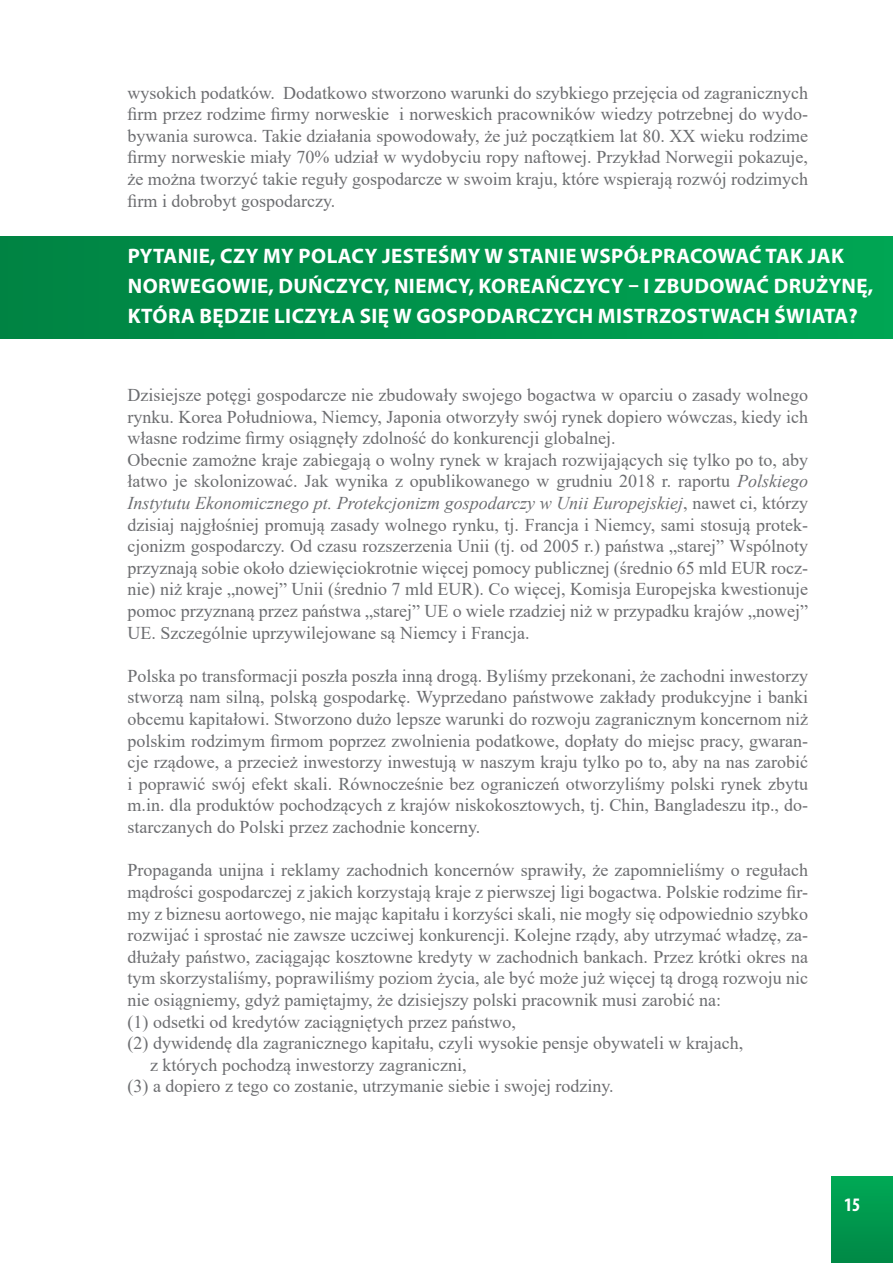
<style>
.page{position:relative;width:893px;height:1263px;background:#fff}
.page>*{position:absolute;margin:0;border:0;box-sizing:border-box;transform-origin:0 0}
.t1{font:700 21px/30px "Myriad Pro";letter-spacing:.02em;color:#fff}
.t2{font:700 condensed 19.05px "Myriad Pro";color:#fff}
.t3{font:18px/21.6px "Times New Roman";color:#6c6d70;text-align:justify}
.s1{font-style:italic}
</style>
<div class="page">
<div style="left:831px;top:1177px;width:62px;height:86px;background:linear-gradient(to bottom,#00a955,#008846)"></div>
<div style="left:0;top:237px;width:893px;height:102px;background:linear-gradient(to right,#008343,#00a654)"></div>
<p class="t3" style="left:128px;top:81px;width:682px">wysokich podatków. Dodatkowo stworzono warunki do szybkiego przejęcia od zagranicznych firm przez rodzime firmy norweskie i norweskich pracowników wiedzy potrzebnej do wydo&shy;bywania surowca. Takie działania spowodowały, że już początkiem lat 80. XX wieku rodzime firmy norweskie miały 70% udział w wydobyciu ropy naftowej. Przykład Norwegii pokazuje, że można tworzyć takie reguły gospodarcze w swoim kraju, które wspierają rozwój rodzimych firm i dobrobyt gospodarczy.</p>
<p class="t1" style="left:128px;top:240px;width:747px">PYTANIE, CZY MY POLACY JESTEŚMY W STANIE WSPÓŁPRACOWAĆ TAK JAK<br>NORWEGOWIE, DUŃCZYCY, NIEMCY, KOREAŃCZYCY – I ZBUDOWAĆ DRUŻYNĘ,<br>KTÓRA BĘDZIE LICZYŁA SIĘ W GOSPODARCZYCH MISTRZOSTWACH ŚWIATA?</p>
<p class="t3" style="left:128px;top:384px;width:682px;text-align:left">Dzisiejsze potęgi gospodarcze nie zbudowały swojego bogactwa w oparciu o zasady wolnego rynku. Korea Południowa, Niemcy, Japonia otworzyły swój rynek dopiero wówczas, kiedy ich własne rodzime firmy osiągnęły zdolność do konkurencji globalnej.<br>Obecnie zamożne kraje zabiegają o wolny rynek w krajach rozwijających się tylko po to, aby łatwo je skolonizować. Jak wynika z opublikowanego w grudniu 2018 r. raportu <span class="s1">Polskiego Instytutu Ekonomicznego pt. Protekcjonizm gospodarczy w Unii Europejskiej</span>, nawet ci, którzy dzisiaj najgłośniej promują zasady wolnego rynku, tj. Francja i Niemcy, sami stosują protek&shy;cjonizm gospodarczy. Od czasu rozszerzenia Unii (tj. od 2005 r.) państwa „starej” Wspólnoty przyznają sobie około dziewięciokrotnie więcej pomocy publicznej (średnio 65 mld EUR rocz&shy;nie) niż kraje „nowej” Unii (średnio 7 mld EUR). Co więcej, Komisja Europejska kwestionuje pomoc przyznaną przez państwa „starej” UE o wiele rzadziej niż w przypadku krajów „nowej” UE. Szczególnie uprzywilejowane są Niemcy i Francja.</p>
<p class="t3" style="left:128px;top:664px;width:682px">Polska po transformacji poszła poszła inną drogą. Byliśmy przekonani, że zachodni inwestorzy stworzą nam silną, polską gospodarkę. Wyprzedano państwowe zakłady produkcyjne i banki obcemu kapitałowi. Stworzono dużo lepsze warunki do rozwoju zagranicznym koncernom niż polskim rodzimym firmom poprzez zwolnienia podatkowe, dopłaty do miejsc pracy, gwaran&shy;cje rządowe, a przecież inwestorzy inwestują w naszym kraju tylko po to, aby na nas zarobić i poprawić swój efekt skali. Równocześnie bez ograniczeń otworzyliśmy polski rynek zbytu m.in. dla produktów pochodzących z krajów niskokosztowych, tj. Chin, Bangladeszu itp., do&shy;starczanych do Polski przez zachodnie koncerny.</p>
<p class="t3" style="left:128px;top:859px;width:682px">Propaganda unijna i reklamy zachodnich koncernów sprawiły, że zapomnieliśmy o regułach</p>
<p class="t3" style="left:128px;top:880px;width:682px">mądrości gospodarczej z jakich korzystają kraje z pierwszej ligi bogactwa. Polskie rodzime fir-</p>
<p class="t3" style="left:128px;top:902px;width:682px">my z biznesu aortowego, nie mając kapitału i korzyści skali, nie mogły się odpowiednio szybko</p>
<p class="t3" style="left:128px;top:924px;width:682px">rozwijać i sprostać nie zawsze uczciwej konkurencji. Kolejne rządy, aby utrzymać władzę, za-</p>
<p class="t3" style="left:128px;top:945px;width:682px">dłużały państwo, zaciągając kosztowne kredyty w zachodnich bankach. Przez krótki okres na</p>
<p class="t3" style="left:128px;top:967px;width:682px">tym skorzystaliśmy, poprawiliśmy poziom życia, ale być może już więcej tą drogą rozwoju nic</p>
<p class="t3" style="left:128px;top:988px;width:595px">nie osiągniemy, gdyż pamiętajmy, że dzisiejszy polski pracownik musi zarobić na:</p>
<p class="t3" style="left:128px;top:1010px;width:390px">(1) odsetki od kredytów zaciągniętych przez państwo,</p>
<p class="t3" style="left:128px;top:1032px;width:617px">(2) dywidendę dla zagranicznego kapitału, czyli wysokie pensje obywateli w krajach,</p>
<p class="t3" style="left:150px;top:1053px;width:318px">z których pochodzą inwestorzy zagraniczni,</p>
<p class="t3" style="left:128px;top:1075px;width:488px">(3) a dopiero z tego co zostanie, utrzymanie siebie i swojej rodziny.</p>
<p class="t2" style="left:844px;top:1192px;width:18px">15</p>
</div>
